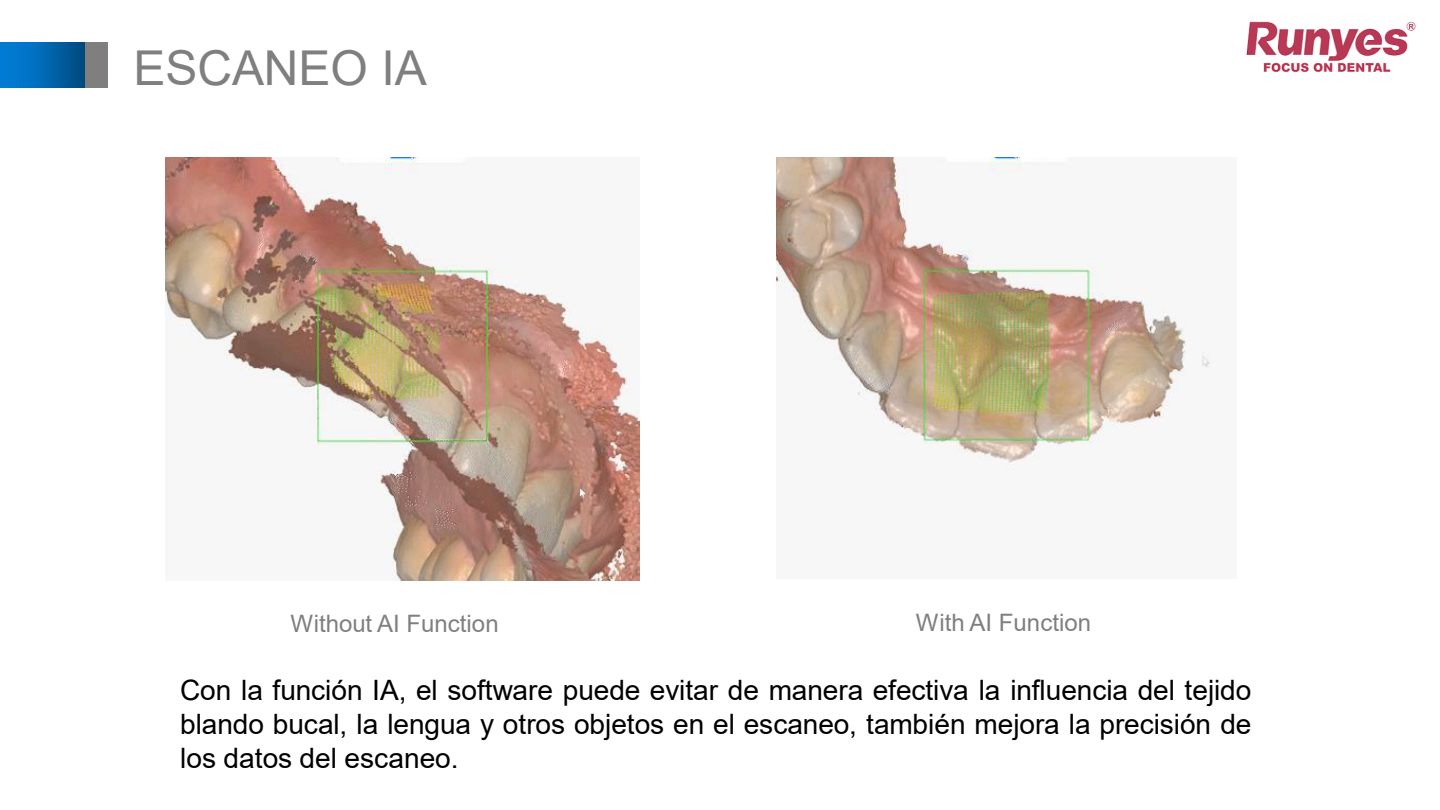
<style>
.page{position:relative;width:1440px;height:810px;background:#fff}
.page>*{position:absolute;margin:0;border:0;box-sizing:border-box;transform-origin:0 0}
.t1{font:48px "Arial";color:#7f7f7f}
.t2{font:28.2px "Arial";color:#000}
.t3{font:28px/33.6px "Arial";color:#000}
.t4{font:28px "Microsoft Ya Hei";color:#7f7f7f}
.t5{font:24px "Arial";color:#7f7f7f}
</style>
<div class="page">
<img style="left:1246px;top:21px;width:170px;height:52px">
<svg style="left:0;top:42px;width:85px;height:46px"></svg>
<div style="left:85px;top:42px;width:23px;height:46px;background:#7f7f7f"></div>
<img style="left:166px;top:157px;width:474px;height:424px">
<img style="left:777px;top:157px;width:434px;height:312px">
<p class="t4" style="left:146px;top:36px;width:282px">点击添加相关标题文字</p>
<h1 class="t1" style="left:133px;top:35px;width:295px">ESCANEO IA</h1>
<p class="t5" style="left:290px;top:607px;width:210px">Without AI Function</p>
<p class="t5" style="left:916px;top:606px;width:177px">With AI Function</p>
<p class="t3" style="left:180px;top:674px;width:1073px">Con la función IA, el software puede evitar de manera efectiva la influencia del tejido blando bucal, la lengua y otros objetos en el escaneo, también mejora la precisión de</p>
<p class="t2" style="left:180px;top:738px;width:280px">los datos del escaneo.</p>
</div>
